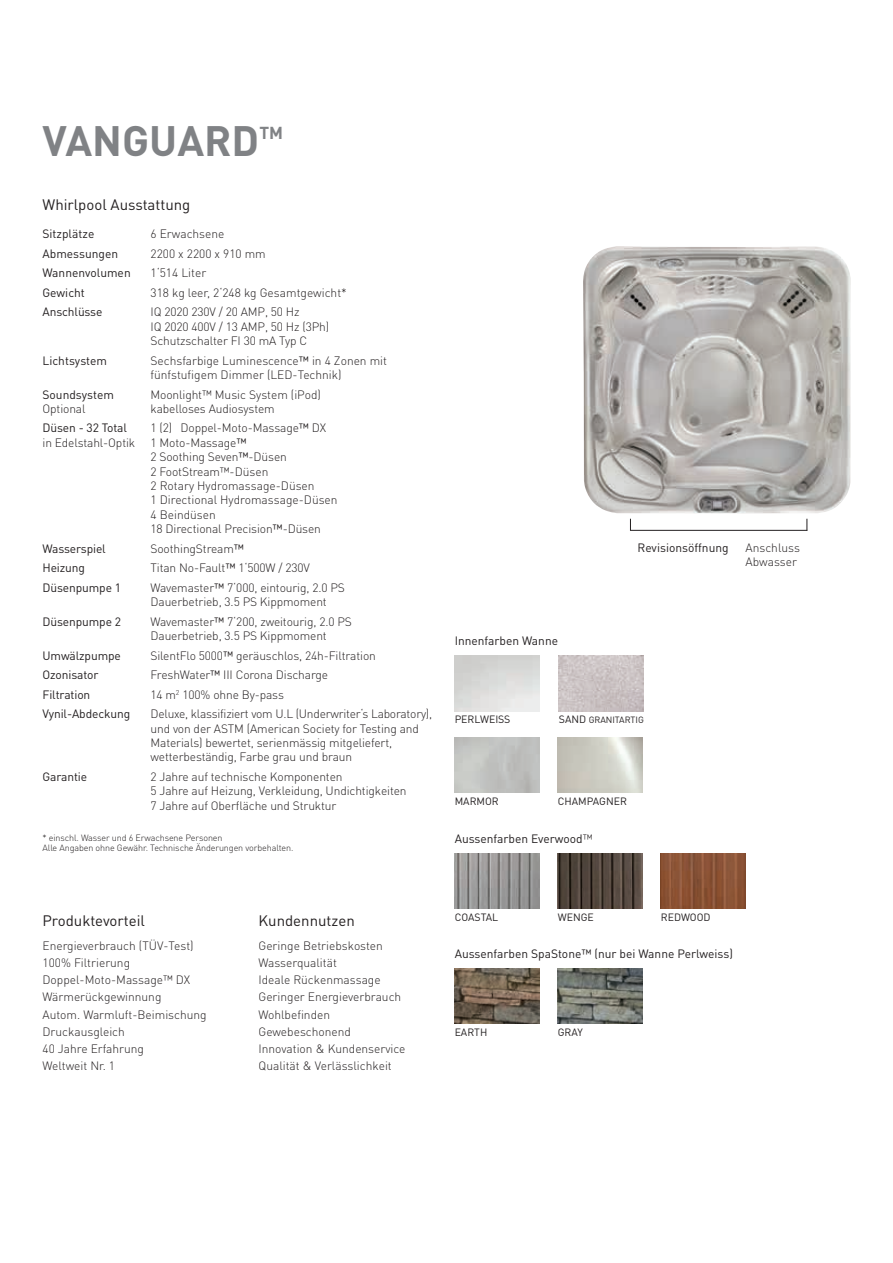
<style>
.page{position:relative;width:893px;height:1263px;background:#fff}
.page>*{position:absolute;margin:0;border:0;box-sizing:border-box;transform-origin:0 0}
.t1{font:700 42px "DIN";color:#808285}
.t2{font:700 17.1px "DIN";color:#808285}
.t3{font:15px "DINOT";color:#231f20}
.t4{font:300 12px/14.4px "DINOT";letter-spacing:-.01em;color:#231f20}
.t5{font:12px "DINOT";letter-spacing:-.01em;color:#231f20}
.t6{font:10.5px "DINOT";color:#231f20}
.t7{font:300 9px/10.8px "DINOT";letter-spacing:-.01em;color:#231f20}
.t8{font:9px "DINOT";letter-spacing:-.005em;color:#231f20}
.s1{font-weight:400}
.s2{font-size:10.5px}
.s3{font-weight:300}
</style>
<div class="page">
<img style="left:455px;top:854px;width:85px;height:55px">
<img style="left:558px;top:854px;width:85px;height:55px">
<img style="left:661px;top:854px;width:85px;height:55px">
<img style="left:559px;top:656px;width:85px;height:55px">
<img style="left:558px;top:737px;width:85px;height:55px">
<img style="left:455px;top:968px;width:85px;height:56px">
<img style="left:558px;top:968px;width:85px;height:56px">
<img style="left:583px;top:246px;width:268px;height:267px">
<hr style="left:630px;top:530px;width:177px;height:1px;background:#231f20">
<svg style="left:630px;top:519px;width:1px;height:12px"></svg>
<svg style="left:806px;top:519px;width:1px;height:12px"></svg>
<h1 class="t1" style="left:43px;top:113px;width:218px">VANGUARD</h1>
<h2 class="t2" style="left:259px;top:121px;width:25px">TM</h2>
<p class="t3" style="left:43px;top:194px;width:149px">Whirlpool Ausstattung</p>
<p class="t5" style="left:43px;top:226px;width:53px">Sitzplätze</p>
<p class="t4" style="left:151px;top:226px;width:75px">6 Erwachsene</p>
<p class="t5" style="left:43px;top:245px;width:77px">Abmessungen</p>
<p class="t4" style="left:151px;top:246px;width:117px">2200 x 2200 x 910 mm</p>
<p class="t5" style="left:43px;top:265px;width:90px">Wannenvolumen</p>
<p class="t4" style="left:151px;top:265px;width:57px">1‘514 Liter</p>
<p class="t5" style="left:43px;top:284px;width:44px">Gewicht</p>
<p class="t4" style="left:151px;top:285px;width:198px">318 kg leer, 2‘248 kg Gesamtgewicht*</p>
<p class="t5" style="left:43px;top:304px;width:61px">Anschlüsse</p>
<p class="t4" style="left:151px;top:304px;width:180px">IQ 2020 230V / 20 AMP, 50 Hz<br>IQ 2020 400V / 13 AMP, 50 Hz (3Ph)<br>Schutzschalter FI 30 mA Typ C</p>
<p class="t5" style="left:43px;top:352px;width:66px">Lichtsystem</p>
<p class="t4" style="left:151px;top:353px;width:238px">Sechsfarbige Luminescence<span class="s1">™</span> in 4 Zonen mit fünfstufigem Dimmer (LED-Technik)</p>
<p class="t5" style="left:43px;top:386px;width:73px">Soundsystem</p>
<p class="t4" style="left:151px;top:387px;width:172px">Moonlight™ Music System (iPod)</p>
<p class="t4" style="left:43px;top:401px;width:45px">Optional</p>
<p class="t4" style="left:151px;top:401px;width:126px">kabelloses Audiosystem</p>
<p class="t5" style="left:43px;top:420px;width:86px">Düsen - 32 Total</p>
<p class="t4" style="left:151px;top:420px;width:177px">1 (2) Doppel-Moto-Massage<span class="s1">™</span> DX</p>
<p class="t4" style="left:43px;top:435px;width:94px">in Edelstahl-Optik</p>
<p class="t4" style="left:151px;top:435px;width:189px">1 Moto-Massage<span class="s1">™<br></span>2 Soothing Seven<span class="s1">™</span>-Düsen<br>2 FootStream™-Düsen<br>2 Rotary Hydromassage-Düsen<br>1 Directional Hydromassage-Düsen<br>4 Beindüsen<br>18 Directional Precision<span class="s1">™</span>-Düsen</p>
<p class="t5" style="left:43px;top:540px;width:65px">Wasserspiel</p>
<p class="t4" style="left:151px;top:541px;width:95px">SoothingStream<span class="s1">™</span></p>
<p class="t5" style="left:43px;top:560px;width:44px">Heizung</p>
<p class="t4" style="left:151px;top:560px;width:161px">Titan No-Fault<span class="s1">™</span> 1‘500W / 230V</p>
<p class="t5" style="left:43px;top:579px;width:80px">Düsenpumpe 1</p>
<p class="t4" style="left:151px;top:580px;width:196px">Wavemaster<span class="s1">™</span> 7‘000, eintourig, 2.0 PS<br>Dauerbetrieb, 3.5 PS Kippmoment</p>
<p class="t5" style="left:43px;top:613px;width:80px">Düsenpumpe 2</p>
<p class="t4" style="left:151px;top:614px;width:203px">Wavemaster<span class="s1">™</span> 7‘200, zweitourig, 2.0 PS<br>Dauerbetrieb, 3.5 PS Kippmoment</p>
<p class="t5" style="left:43px;top:647px;width:80px">Umwälzpumpe</p>
<p class="t4" style="left:151px;top:648px;width:227px">SilentFlo 5000<span class="s1">™</span> geräuschlos, 24h-Filtration</p>
<p class="t5" style="left:43px;top:667px;width:57px">Ozonisator</p>
<p class="t4" style="left:151px;top:667px;width:179px">FreshWater<span class="s1">™</span> III Corona Discharge</p>
<p class="t5" style="left:43px;top:686px;width:49px">Filtration</p>
<p class="t4" style="left:151px;top:687px;width:135px">14 m<sup>2</sup> 100% ohne By-pass</p>
<p class="t5" style="left:43px;top:706px;width:89px">Vynil-Abdeckung</p>
<p class="t4" style="left:151px;top:706px;width:283px">Deluxe, klassifiziert vom U.L (Underwriter‘s Laboratory), und von der ASTM (American Society for Testing and Materials) bewertet, serienmässig mitgeliefert, wetterbeständig, Farbe grau und braun</p>
<p class="t5" style="left:43px;top:768px;width:46px">Garantie</p>
<p class="t4" style="left:151px;top:769px;width:258px">2 Jahre auf technische Komponenten<br>5 Jahre auf Heizung, Verkleidung, Undichtigkeiten<br>7 Jahre auf Oberfläche und Struktur</p>
<p class="t7" style="left:43px;top:832px;width:253px">* einschl. Wasser und 6 Erwachsene Personen<br>Alle Angaben ohne Gewähr. Technische Änderungen vorbehalten.</p>
<p class="t5" style="left:455px;top:632px;width:105px">Innenfarben Wanne</p>
<p class="t5" style="left:637px;top:539px;width:93px">Revisionsöffnung</p>
<p class="t4" style="left:745px;top:539px;width:56px">Anschluss<br>Abwasser</p>
<p class="t6" style="left:455px;top:712px;width:57px">PERLWEISS</p>
<p class="t8" style="left:559px;top:714px;width:87px"><span class="s2">SAND</span> GRANITARTIG</p>
<p class="t6" style="left:455px;top:794px;width:46px">MARMOR</p>
<p class="t6" style="left:558px;top:794px;width:71px">CHAMPAGNER</p>
<p class="t5" style="left:455px;top:830px;width:139px">Aussenfarben Everwood<span class="s3">™</span></p>
<p class="t3" style="left:43px;top:910px;width:104px">Produktevorteil</p>
<p class="t3" style="left:259px;top:910px;width:98px">Kundennutzen</p>
<p class="t4" style="left:43px;top:938px;width:153px">Energieverbrauch (TÜV-Test)</p>
<p class="t4" style="left:259px;top:938px;width:126px">Geringe Betriebskosten</p>
<p class="t4" style="left:43px;top:955px;width:89px">100% Filtrierung</p>
<p class="t4" style="left:259px;top:955px;width:80px">Wasserqualität</p>
<p class="t4" style="left:43px;top:972px;width:149px">Doppel-Moto-Massage™ DX</p>
<p class="t4" style="left:259px;top:972px;width:124px">Ideale Rückenmassage</p>
<p class="t4" style="left:43px;top:989px;width:120px">Wärmerückgewinnung</p>
<p class="t4" style="left:259px;top:989px;width:144px">Geringer Energieverbrauch</p>
<p class="t4" style="left:43px;top:1007px;width:166px">Autom. Warmluft-Beimischung</p>
<p class="t4" style="left:259px;top:1007px;width:73px">Wohlbefinden</p>
<p class="t4" style="left:43px;top:1024px;width:84px">Druckausgleich</p>
<p class="t4" style="left:259px;top:1024px;width:94px">Gewebeschonend</p>
<p class="t4" style="left:43px;top:1041px;width:103px">40 Jahre Erfahrung</p>
<p class="t4" style="left:259px;top:1041px;width:148px">Innovation &amp; Kundenservice</p>
<p class="t4" style="left:43px;top:1058px;width:74px">Weltweit Nr. 1</p>
<p class="t4" style="left:259px;top:1058px;width:135px">Qualität &amp; Verlässlichkeit</p>
<p class="t6" style="left:455px;top:910px;width:45px">COASTAL</p>
<p class="t6" style="left:558px;top:910px;width:38px">WENGE</p>
<p class="t6" style="left:661px;top:910px;width:51px">REDWOOD</p>
<p class="t5" style="left:455px;top:945px;width:280px">Aussenfarben SpaStone™ (nur bei Wanne Perlweiss)</p>
<p class="t6" style="left:455px;top:1025px;width:34px">EARTH</p>
<p class="t6" style="left:558px;top:1025px;width:27px">GRAY</p>
</div>
